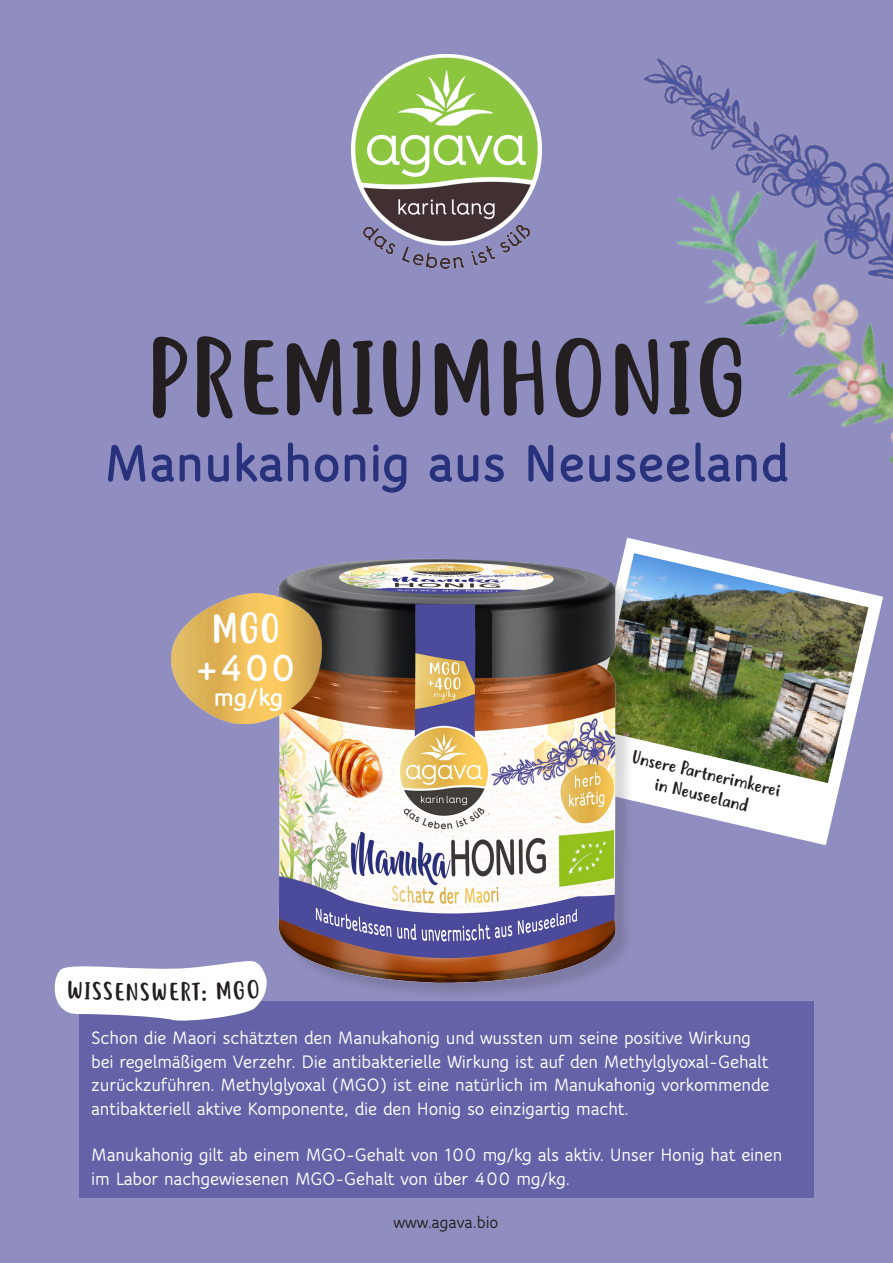
<style>
.page{position:relative;width:893px;height:1263px;background:#908ec0}
.page>*{position:absolute;margin:0;border:0;box-sizing:border-box;transform-origin:0 0}
.t1{font:102px "Justtellmewhat";color:#231f20}
.t2{font:800 57px "Speak Pro";color:#28317b}
.t3{font:800 40.5px "Speak Pro";color:#fff}
.t4{font:40.5px "Justtellmewhat";color:#fff}
.t5{font:800 27px "Speak Pro";color:#fff}
.t6{font:24px "Justtellmewhat";color:#231f20}
.t7{font:700 19.5px/23.4px "Speak Pro";letter-spacing:-.01em;color:#fff}
.t8{font:18px/21.6px "Justtellmewhat";color:#231f20;text-align:center}
.t9{font:700 18px "Speak Pro";color:#231f20}
</style>
<div class="page">
<img style="left:351px;top:54px;width:191px;height:214px">
<svg style="left:626px;top:538px;width:257px;height:307px"></svg>
<img style="left:638px;top:553px;width:230px;height:230px">
<img style="left:255px;top:542px;width:383px;height:460px">
<img style="left:171px;top:593px;width:150px;height:130px">
<img style="left:643px;top:58px;width:185px;height:94px">
<img style="left:677px;top:152px;width:216px;height:311px">
<div style="left:79px;top:1002px;width:735px;height:196px;background:#6563a8"></div>
<svg style="left:54px;top:960px;width:215px;height:61px"></svg>
<h1 class="t1" style="left:145px;top:319px;width:604px">PREMIUMHONIG</h1>
<h2 class="t2" style="left:104px;top:429px;width:686px">Manukahonig aus Neuseeland</h2>
<h3 class="t4" style="left:211px;top:605px;width:70px">MG0</h3>
<h3 class="t3" style="left:195px;top:644px;width:103px">+400</h3>
<h3 class="t5" style="left:214px;top:681px;width:71px">mg/kg</h3>
<p class="t8" style="left:634px;top:747px;width:154px;rotate:13deg">Unsere Partnerimkerei in Neuseeland</p>
<p class="t6" style="left:103px;top:977px;width:49px;rotate:1deg">SENS</p>
<p class="t6" style="left:151px;top:978px;width:29px">WE</p>
<p class="t7" style="left:91px;top:1026px;width:680px">Schon die Maori schätzten den Manukahonig und wussten um seine positive Wirkung bei regelmäßigem Verzehr. Die antibakterielle Wirkung ist auf den Methylglyoxal-Gehalt zurückzuführen. Methylglyoxal (MGO) ist eine natürlich im Manukahonig vorkommende antibakteriell aktive Komponente, die den Honig so einzigartig macht.</p>
<p class="t7" style="left:91px;top:1143px;width:693px">Manukahonig gilt ab einem MGO-Gehalt von 100 mg/kg als aktiv. Unser Honig hat einen im Labor nachgewiesenen MGO-Gehalt von über 400 mg/kg.</p>
<p class="t9" style="left:393px;top:1212px;width:106px">www.agava.bio</p>
</div>
